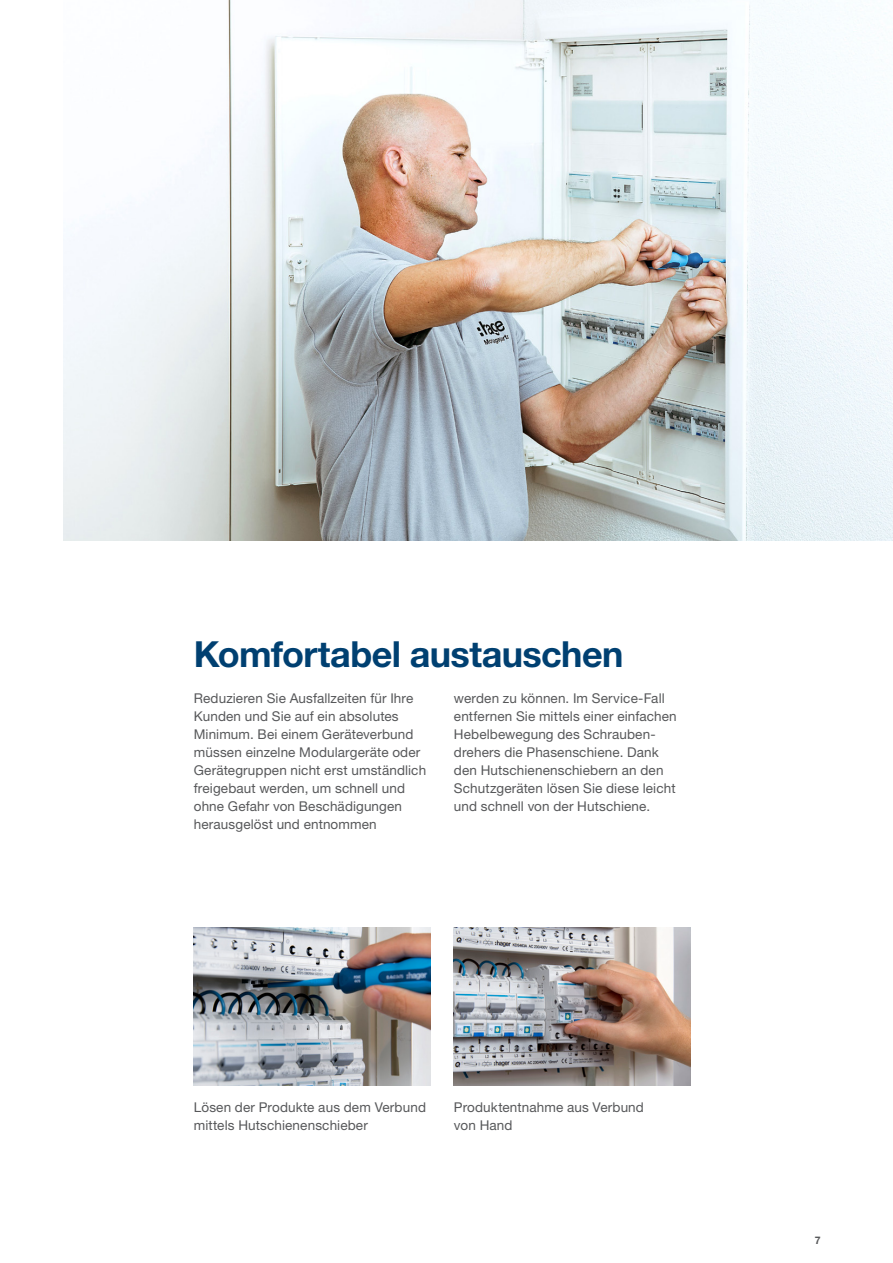
<style>
.page{position:relative;width:893px;height:1263px;background:#fff}
.page>*{position:absolute;margin:0;border:0;box-sizing:border-box;transform-origin:0 0}
.hager_Headline_24pt{font:700 36px "Helvetica Neue LTW1 G";letter-spacing:-.015em;color:#004071}
.hager_Copy_text_9pt{font:13.5px/18px "Helvetica Neue LTW1 G";letter-spacing:.01em;color:#57585a}
.t1{font:700 10.5px "Helvetica Neue LTW1 G";color:#57585a}
</style>
<div class="page">
<img style="left:64px;top:0;width:829px;height:541px">
<img style="left:194px;top:928px;width:236px;height:157px">
<img style="left:454px;top:928px;width:237px;height:157px">
<p class="hager_Headline_24pt" style="left:194px;top:632px;width:431px">Komfortabel austauschen</p>
<p class="hager_Copy_text_9pt" style="left:194px;top:689px;width:234px">Reduzieren Sie Ausfallzeiten für Ihre Kunden und Sie auf ein absolutes Minimum. Bei einem Geräteverbund müssen einzelne Modulargeräte oder Gerätegruppen nicht erst umständlich freigebaut werden, um schnell und ohne Gefahr von Beschädigungen herausgelöst und entnommen</p>
<p class="hager_Copy_text_9pt" style="left:454px;top:689px;width:224px">werden zu können. Im Service-Fall entfernen Sie mittels einer einfachen Hebelbewegung des Schrauben&shy;drehers die Phasenschiene. Dank den Hutschienenschiebern an den Schutzgeräten lösen Sie diese leicht und schnell von der Hutschiene.</p>
<p class="hager_Copy_text_9pt" style="left:194px;top:1098px;width:234px">Lösen der Produkte aus dem Verbund mittels Hutschienenschieber</p>
<p class="hager_Copy_text_9pt" style="left:454px;top:1098px;width:192px">Produktentnahme aus Verbund von Hand</p>
<p class="t1" style="left:815px;top:1233px;width:7px">7</p>
</div>
